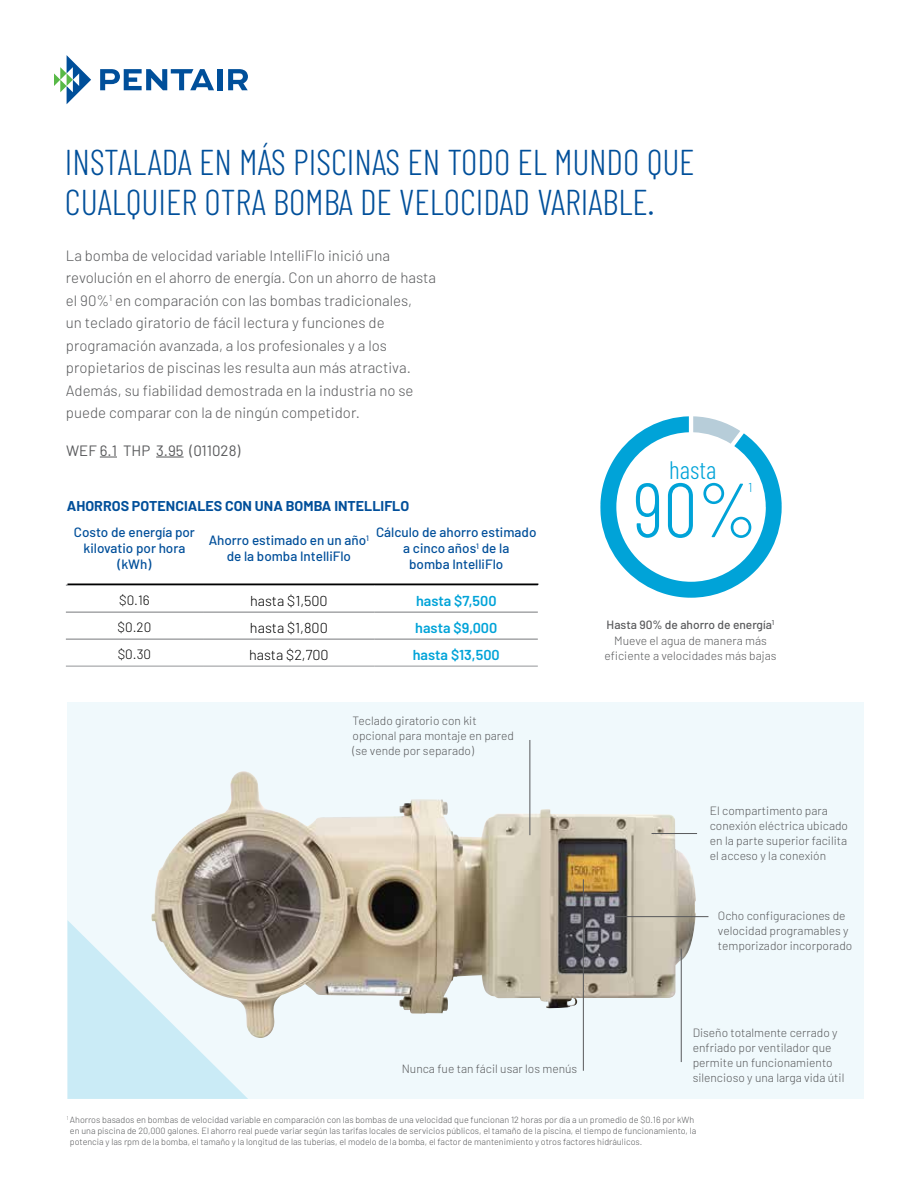
<style>
.page{position:relative;width:918px;height:1188px;background:#fff}
.page>*{position:absolute;margin:0;border:0;box-sizing:border-box;transform-origin:0 0}
.t1{font:300 76.5px "Barlow Condensed";color:#00a3d8}
.t2{font:300 36px/40.5px "Barlow Condensed";color:#004f9a}
.t3{font:300 25.35px "Barlow Condensed";color:#00a3d8}
.t4{font:300 15px/22.5px "Barlow";color:#58595b}
.t5{font:15px "Barlow";color:#58595b}
.t6{font:600 14.4px "Barlow";color:#00a3d8}
.t7{font:300 14.4px "Barlow";color:#000}
.t8{font:700 14.25px "Barlow";color:#004f9a}
.t9{font:500 13.5px/16.2px "Barlow";color:#004f9a;text-align:center}
.t10{font:300 13.5px "Barlow";color:#000}
.t11{font:300 12.9px "Barlow Condensed";color:#00a3d8}
.t12{font:300 12px/15px "Barlow";color:#58595b}
.t13{font:300 9px/10.8px "Barlow";color:#58595b}
.s1{font-weight:500}
</style>
<div class="page">
<div style="left:68px;top:702px;width:796px;height:397px;background:#f0f9fc"></div>
<svg style="left:68px;top:921px;width:180px;height:178px"></svg>
<img style="left:151px;top:771px;width:545px;height:267px">
<hr style="left:615px;top:916px;width:93px;height:1px;background:#58595b">
<hr style="left:652px;top:833px;width:45px;height:1px;background:#58595b">
<hr style="left:583px;top:879px;width:1px;height:192px;background:#58595b">
<hr style="left:530px;top:740px;width:1px;height:95px;background:#58595b">
<hr style="left:681px;top:949px;width:1px;height:113px;background:#58595b">
<svg style="left:54px;top:55px;width:37px;height:49px"></svg>
<svg style="left:100px;top:69px;width:114px;height:21px"></svg>
<div style="left:218px;top:69px;width:5px;height:21px;background:#004f9a"></div>
<svg style="left:228px;top:69px;width:20px;height:21px"></svg>
<svg style="left:600px;top:416px;width:182px;height:182px"></svg>
<svg style="left:100px;top:457px;width:17px;height:1px"></svg>
<svg style="left:156px;top:457px;width:28px;height:1px"></svg>
<hr style="left:66px;top:585px;width:137px;height:1px;background:#77787b">
<hr style="left:203px;top:585px;width:172px;height:1px;background:#77787b">
<hr style="left:375px;top:585px;width:163px;height:1px;background:#77787b">
<hr style="left:66px;top:612px;width:137px;height:1px;background:#77787b">
<hr style="left:203px;top:612px;width:172px;height:1px;background:#77787b">
<hr style="left:375px;top:612px;width:163px;height:1px;background:#77787b">
<hr style="left:66px;top:639px;width:137px;height:1px;background:#77787b">
<hr style="left:203px;top:639px;width:172px;height:1px;background:#77787b">
<hr style="left:375px;top:639px;width:163px;height:1px;background:#77787b">
<hr style="left:66px;top:666px;width:137px;height:1px;background:#939598">
<hr style="left:203px;top:666px;width:172px;height:1px;background:#939598">
<hr style="left:375px;top:666px;width:163px;height:1px;background:#939598">
<hr style="left:68px;top:584px;width:470px;height:1px;background:#000">
<h2 class="t2" style="left:65px;top:140px;width:631px">INSTALADA EN MÁS PISCINAS EN TODO EL MUNDO QUE<br>CUALQUIER OTRA BOMBA DE VELOCIDAD VARIABLE.</h2>
<p class="t4" style="left:66px;top:243px;width:372px">La bomba de velocidad variable IntelliFlo inició una revolución en el ahorro de energía. Con un ahorro de hasta el 90%<sup>1</sup> en comparación con las bombas tradicionales,<br>un teclado giratorio de fácil lectura y funciones de programación avanzada, a los profesionales y a los propietarios de piscinas les resulta aun más atractiva.<br>Además, su fiabilidad demostrada en la industria no se puede comparar con la de ningún competidor.</p>
<p class="t5" style="left:66px;top:439px;width:176px">WEF 6.1 THP 3.95 (011028)</p>
<p class="t8" style="left:67px;top:495px;width:344px">AHORROS POTENCIALES CON UNA BOMBA INTELLIFLO</p>
<p class="t9" style="left:74px;top:523px;width:123px">Costo de energía por kilovatio por hora (kWh)</p>
<p class="t9" style="left:209px;top:531px;width:162px">Ahorro estimado en un año<sup>1 </sup>de la bomba IntelliFlo</p>
<p class="t9" style="left:376px;top:523px;width:162px">Cálculo de ahorro estimado a cinco años<sup>1</sup> de la<br>bomba IntelliFlo</p>
<p class="t10" style="left:119px;top:591px;width:32px">$0.16</p>
<p class="t7" style="left:250px;top:590px;width:79px">hasta $1,500</p>
<p class="t6" style="left:416px;top:590px;width:82px">hasta $7,500</p>
<p class="t10" style="left:118px;top:618px;width:35px">$0.20</p>
<p class="t7" style="left:250px;top:617px;width:79px">hasta $1,800</p>
<p class="t6" style="left:415px;top:617px;width:84px">hasta $9,000</p>
<p class="t10" style="left:118px;top:645px;width:35px">$0.30</p>
<p class="t7" style="left:249px;top:644px;width:81px">hasta $2,700</p>
<p class="t6" style="left:413px;top:644px;width:89px">hasta $13,500</p>
<p class="t12" style="left:353px;top:712px;width:163px">Teclado giratorio con kit opcional para montaje en pared (se vende por separado)</p>
<h3 class="t3" style="left:669px;top:451px;width:48px">hasta</h3>
<h1 class="t1" style="left:633px;top:455px;width:126px">90%</h1>
<p class="t11" style="left:749px;top:478px;width:5px">1</p>
<p class="t12" style="left:605px;top:616px;width:174px;line-height:15.8px;text-align:center"><span class="s1">Hasta 90% de ahorro de energía</span><sup>1<br></sup>Mueve el agua de manera más eficiente a velocidades más bajas</p>
<p class="t12" style="left:710px;top:802px;width:140px">El compartimento para conexión eléctrica ubicado en la parte superior facilita el acceso y la conexión</p>
<p class="t12" style="left:718px;top:908px;width:136px">Ocho configuraciones de velocidad programables y temporizador incorporado</p>
<p class="t12" style="left:402px;top:1061px;width:177px">Nunca fue tan fácil usar los menús</p>
<p class="t12" style="left:693px;top:1025px;width:153px">Diseño totalmente cerrado y enfriado por ventilador que permite un funcionamiento silencioso y una larga vida útil</p>
<p class="t13" style="left:70px;top:1114px;width:628px;text-indent:-3px"><sup>1</sup> Ahorros basados en bombas de velocidad variable en comparación con las bombas de una velocidad que funcionan 12 horas por día a un promedio de $0.16 por kWh en una piscina de 20,000 galones. El ahorro real puede variar según las tarifas locales de servicios públicos, el tamaño de la piscina, el tiempo de funcionamiento, la potencia y las rpm de la bomba, el tamaño y la longitud de las tuberías, el modelo de la bomba, el factor de mantenimiento y otros factores hidráulicos.</p>
</div>
